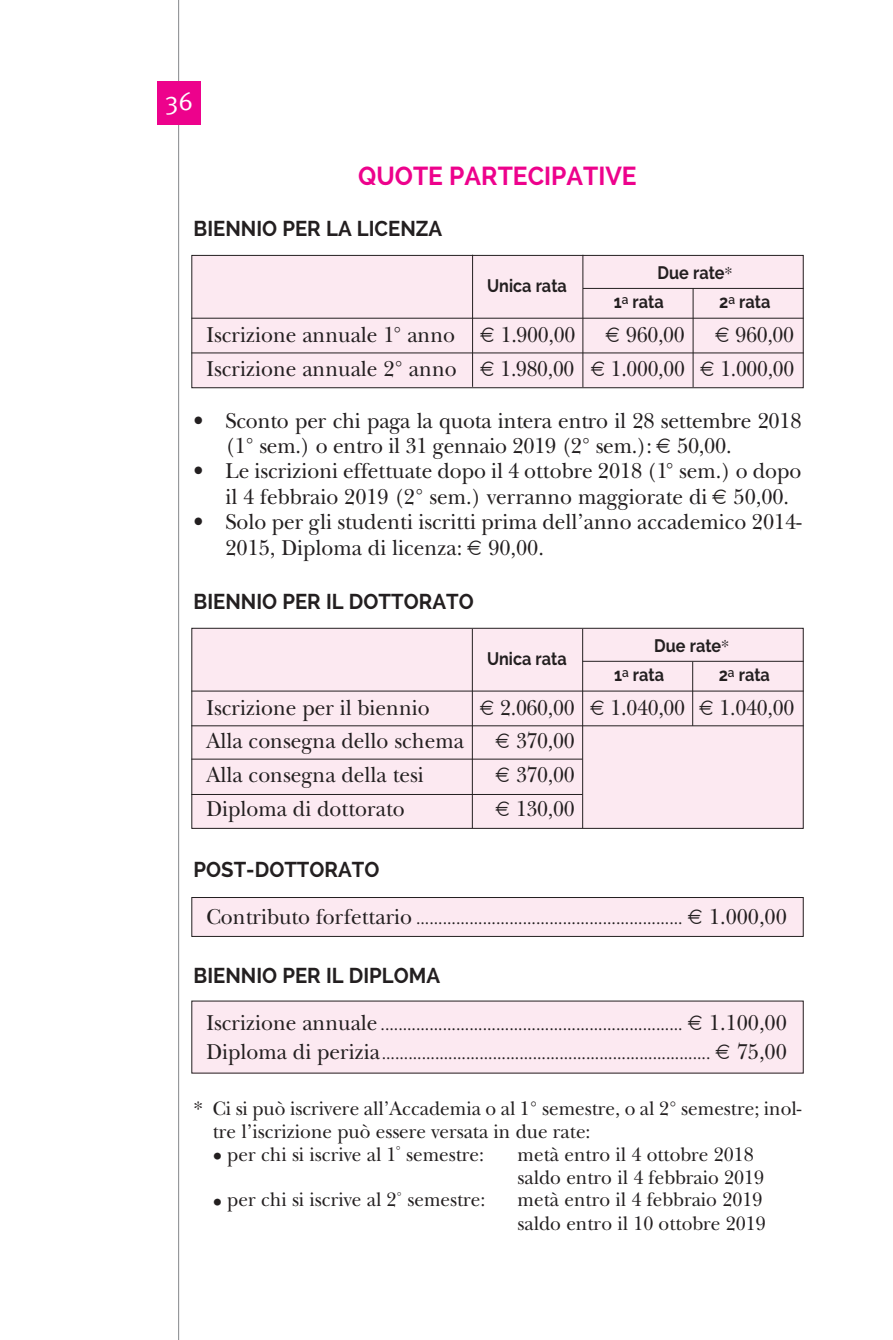
<style>
.page{position:relative;width:893px;height:1340px;background:#fff}
.page>*{position:absolute;margin:0;border:0;box-sizing:border-box;transform-origin:0 0}
.t1{font:700 25.88px "Raleway";color:#ed028c;scale:.95 1}
.t2{font:25.88px "Meta";color:#fff}
.t3{font:22.5px/25.4px "New Baskerville";color:#231f20;scale:.95 1}
.t4{font:22.5px "New Baskerville";color:#231f20;scale:.93 1}
.t5{font:22.5px "New Baskerville";color:#231f20;scale:.92 1}
.t6{font:700 21.38px "Raleway";color:#231f20;scale:.95 1}
.t7{font:20.25px/22.9px "New Baskerville";color:#231f20;scale:.95 1}
.t8{font:20.25px "New Baskerville";color:#231f20}
.t9{font:18px/29.2px "New Baskerville";color:#231f20;scale:.95 1}
.t10{font:700 18px/29.2px "Raleway";color:#231f20;scale:.9 1}
.s1{font-family:"New Baskerville";font-weight:400}
.s2{font-size:22.5px}
</style>
<div class="page">
<div style="left:192px;top:628px;width:611px;height:200px;background:#fce9f1"></div>
<div style="left:191px;top:628px;width:613px;height:200px;border:1px solid #231f20"></div>
<div style="left:192px;top:1001px;width:611px;height:72px;background:#fce9f1"></div>
<div style="left:192px;top:897px;width:611px;height:39px;background:#fce9f1"></div>
<div style="left:191px;top:897px;width:613px;height:39px;border:1px solid #231f20"></div>
<hr style="left:191px;top:725px;width:613px;height:1px;background:#231f20">
<hr style="left:191px;top:758px;width:391px;height:1px;background:#231f20">
<hr style="left:191px;top:794px;width:391px;height:1px;background:#231f20">
<hr style="left:191px;top:690px;width:613px;height:1px;background:#231f20">
<hr style="left:582px;top:661px;width:222px;height:1px;background:#231f20">
<div style="left:192px;top:255px;width:611px;height:133px;background:#fce9f1"></div>
<div style="left:191px;top:255px;width:613px;height:133px;border:1px solid #231f20"></div>
<hr style="left:178px;top:0;width:1px;height:1339px;background:#939598">
<div style="left:157px;top:81px;width:44px;height:44px;background:#ed028c"></div>
<hr style="left:191px;top:352px;width:613px;height:1px;background:#231f20">
<hr style="left:191px;top:318px;width:613px;height:1px;background:#231f20">
<hr style="left:583px;top:288px;width:221px;height:1px;background:#231f20">
<hr style="left:472px;top:255px;width:1px;height:132px;background:#231f20">
<hr style="left:582px;top:255px;width:1px;height:132px;background:#231f20">
<hr style="left:693px;top:288px;width:1px;height:99px;background:#231f20">
<hr style="left:472px;top:629px;width:1px;height:199px;background:#231f20">
<hr style="left:582px;top:629px;width:1px;height:199px;background:#231f20">
<hr style="left:692px;top:661px;width:1px;height:64px;background:#231f20">
<p class="t2" style="left:165px;top:91px;width:29px">36</p>
<p class="t1" style="left:358px;top:166px;width:295px">QUOTE PARTECIPATIVE</p>
<p class="t6" style="left:194px;top:220px;width:263px">BIENNIO PER LA LICENZA</p>
<p class="t10" style="left:487px;top:273px;width:90px">Unica rata</p>
<p class="t10" style="left:614px;top:260px;width:134px;text-indent:44px">Due rate<span class="s1">*<br></span>1<sup>a</sup> rata</p>
<p class="t10" style="left:719px;top:289px;width:58px">2<sup>a</sup> rata</p>
<p class="t3" style="left:206px;top:324px;width:263px">Iscrizione annuale 1° anno</p>
<p class="t4" style="left:501px;top:326px;width:82px">1.900,00</p>
<p class="t4" style="left:626px;top:326px;width:65px">960,00</p>
<p class="t4" style="left:735px;top:326px;width:65px">960,00</p>
<p class="t3" style="left:206px;top:358px;width:265px">Iscrizione annuale 2° anno</p>
<p class="t5" style="left:500px;top:360px;width:82px">1.980,00</p>
<p class="t5" style="left:611px;top:360px;width:82px">1.000,00</p>
<p class="t5" style="left:720px;top:360px;width:82px">1.000,00</p>
<p class="t3" style="left:225px;top:410px;width:608px;text-indent:-32px">• Sconto per chi paga la quota intera entro il 28 settembre 2018 (1° sem.) o entro il 31 gennaio 2019 (2° sem.): 50,00.</p>
<p class="t3" style="left:225px;top:461px;width:608px;text-indent:-32px">• Le iscrizioni effettuate dopo il 4 ottobre 2018 (1° sem.) o dopo il 4 febbraio 2019 (2° sem.) verranno maggiorate di 50,00.</p>
<p class="t3" style="left:225px;top:512px;width:608px;text-indent:-32px">• Solo per gli studenti iscritti prima dell’anno accademico 2014-<br>2015, Diploma di licenza: 90,00.</p>
<p class="t6" style="left:194px;top:593px;width:296px">BIENNIO PER IL DOTTORATO</p>
<p class="t10" style="left:487px;top:646px;width:90px">Unica rata</p>
<p class="t10" style="left:614px;top:632px;width:129px;text-indent:40px">Due rate<span class="s1">*<br></span>1<sup>a</sup> rata</p>
<p class="t10" style="left:719px;top:661px;width:58px">2<sup>a</sup> rata</p>
<p class="t3" style="left:206px;top:697px;width:237px">Iscrizione per il biennio</p>
<p class="t4" style="left:500px;top:699px;width:82px">2.060,00</p>
<p class="t4" style="left:610px;top:699px;width:82px">1.040,00</p>
<p class="t4" style="left:720px;top:699px;width:82px">1.040,00</p>
<p class="t3" style="left:206px;top:731px;width:273px">Alla consegna dello schema</p>
<p class="t4" style="left:516px;top:733px;width:65px">370,00</p>
<p class="t3" style="left:206px;top:764px;width:230px">Alla consegna della tesi</p>
<p class="t4" style="left:516px;top:766px;width:65px">370,00</p>
<p class="t3" style="left:206px;top:798px;width:210px">Diploma di dottorato</p>
<p class="t4" style="left:516px;top:800px;width:65px">130,00</p>
<p class="t6" style="left:194px;top:861px;width:197px">POST-DOTTORATO</p>
<p class="t9" style="left:206px;top:905px;width:612px"><span class="s2">Contributo forfettario</span> ............................................................ <span class="s2">1.000,00</span></p>
<p class="t6" style="left:194px;top:966px;width:261px">BIENNIO PER IL DIPLOMA</p>
<p class="t9" style="left:206px;top:1011px;width:612px"><span class="s2">Iscrizione annuale</span> .................................................................... <span class="s2">1.100,00<br>Diploma di perizia</span>.......................................................................... <span class="s2">75,00</span></p>
<p class="t7" style="left:213px;top:1099px;width:621px;text-indent:-19px">* Ci si può iscrivere all’Accademia o al 1° semestre, o al 2° semestre; inol&shy;tre l’iscrizione può essere versata in due rate:</p>
<p class="t8" style="left:213px;top:1146px;width:273px">• per chi si iscrive al 1<sup>°</sup> semestre:</p>
<p class="t7" style="left:518px;top:1144px;width:261px">metà entro il 4 ottobre 2018 saldo entro il 4 febbraio 2019</p>
<p class="t8" style="left:213px;top:1192px;width:274px">• per chi si iscrive al 2<sup>°</sup> semestre:</p>
<p class="t7" style="left:518px;top:1190px;width:263px;line-height:23.6px">metà entro il 4 febbraio 2019 saldo entro il 10 ottobre 2019</p>
</div>
